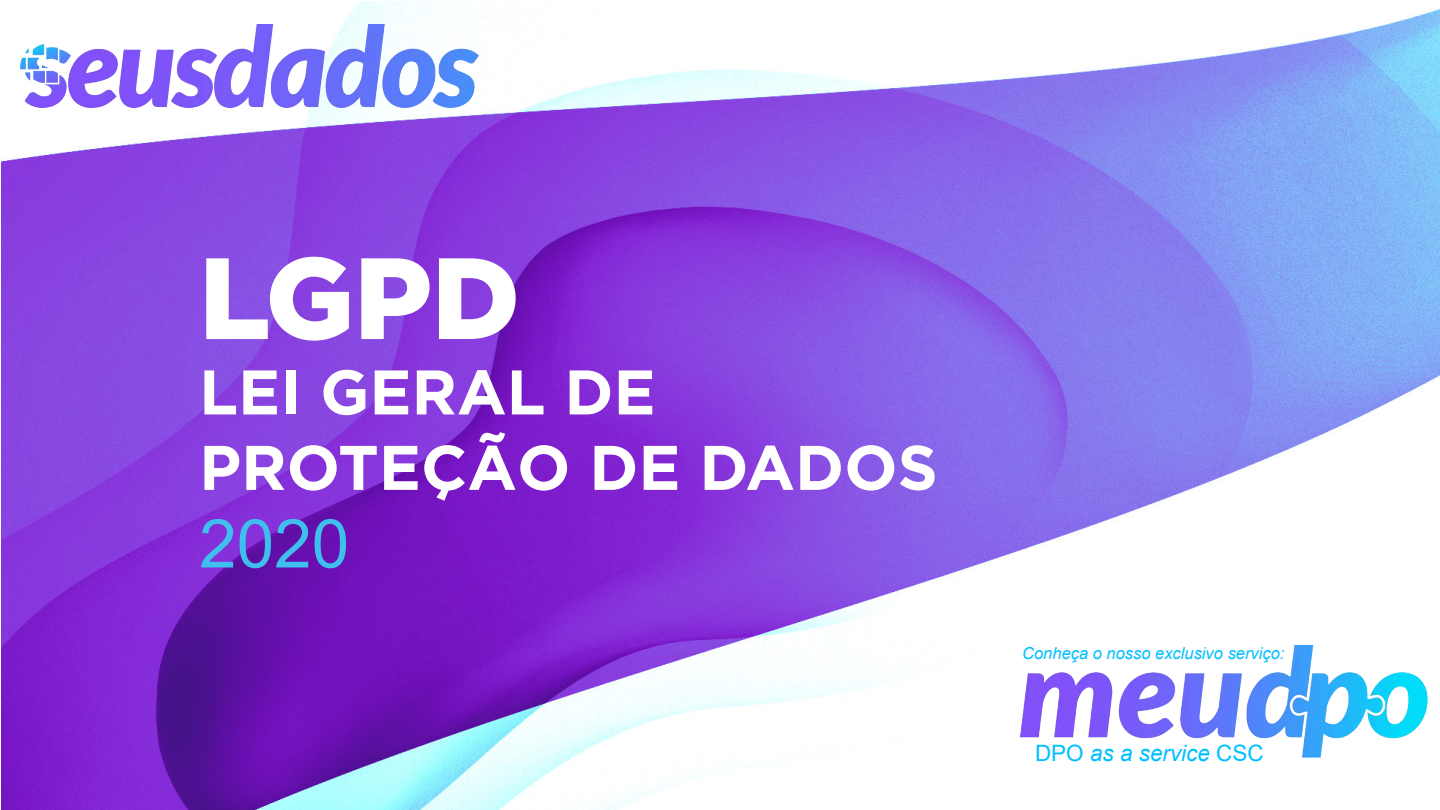
<style>
.page{position:relative;width:1440px;height:810px;background:#fff}
.page>*{position:absolute;margin:0;border:0;box-sizing:border-box;transform-origin:0 0}
.t1{font:900 115.27px "Gotham";color:#fff}
.t2{font:67.5px "Arial";color:#3ebfee}
.t3{font:700 62.85px/75.4px "Gotham";color:#fff}
.t4{font:italic 22.5px "Arial";color:#00bfff}
.t5{font:italic 16.5px "Arial";color:#00bfff}
.s1{font-style:normal}
</style>
<div class="page">
<img style="left:1px;top:1px;width:1439px;height:809px">
<img style="left:21px;top:25px;width:458px;height:83px">
<img style="left:1021px;top:646px;width:406px;height:112px">
<h1 class="t1" style="left:199px;top:219px;width:322px">LGPD</h1>
<h3 class="t3" style="left:199px;top:353px;width:740px">LEI GERAL DE<br>PROTEÇÃO DE DADOS</h3>
<h2 class="t2" style="left:199px;top:497px;width:152px">2020</h2>
<p class="t5" style="left:1022px;top:642px;width:264px">Conheça o nosso exclusivo serviço:</p>
<h3 class="t4" style="left:1035px;top:739px;width:230px"><span class="s1">DPO</span> as a service <span class="s1">CSC</span></h3>
</div>
